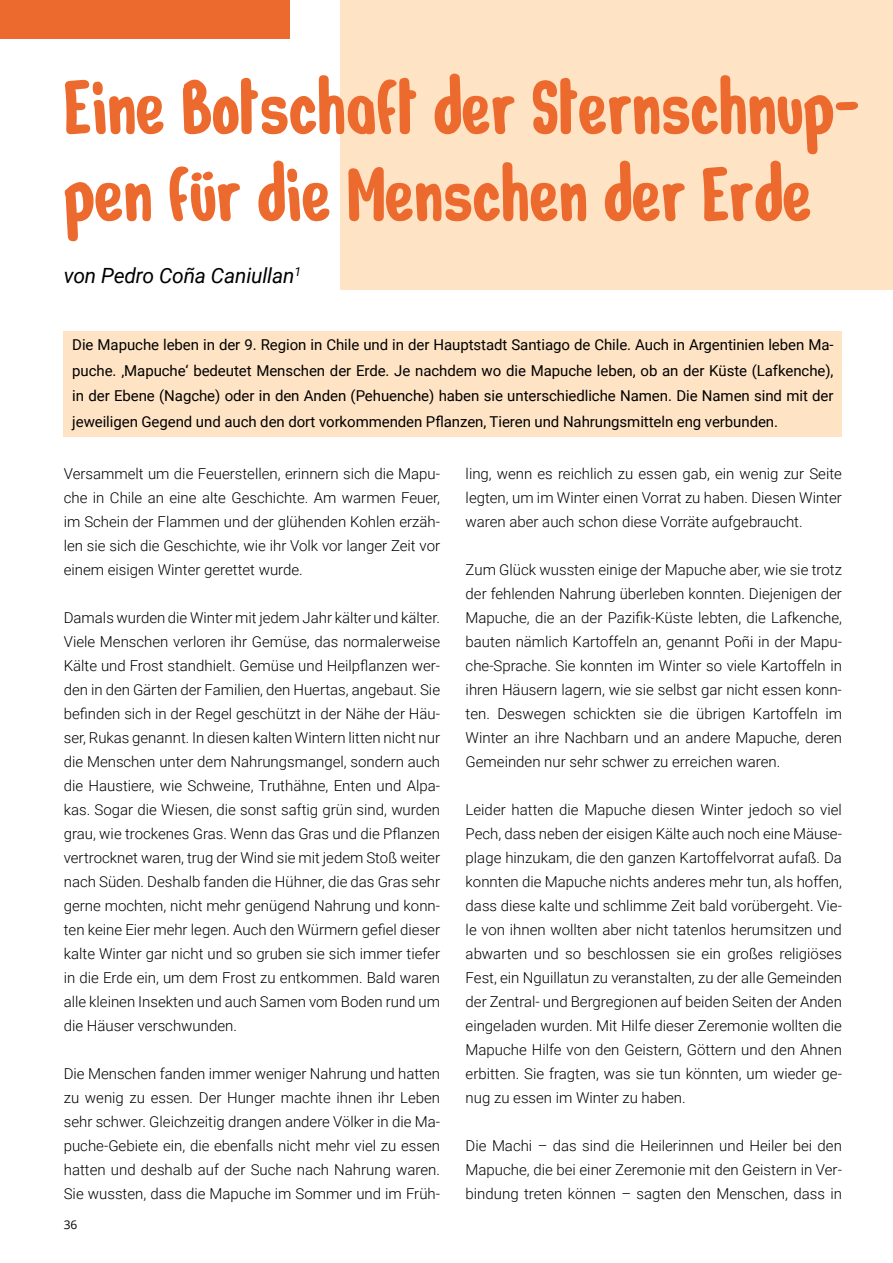
<style>
.page{position:relative;width:893px;height:1263px;background:#fff}
.page>*{position:absolute;margin:0;border:0;box-sizing:border-box;transform-origin:0 0}
.t1{font:93px/87px "Nerko One";color:#ed6a2e;scale:.65 1}
.t2{font:italic 21px "Roboto";letter-spacing:-.01em;color:#000}
.t3{font:300 15px/24px "Roboto";color:#000;text-align:justify}
.t4{font:15px/25.5px "Roboto";letter-spacing:-.005em;color:#000;text-align:justify}
.t5{font:12px "Open Sans";color:#000}
</style>
<div class="page">
<div style="left:340px;top:0;width:553px;height:289px;background:#fee3c5"></div>
<div style="left:0;top:0;width:289px;height:38px;background:#ed6a2e"></div>
<div style="left:64px;top:332px;width:778px;height:105px;background:#fee3c5"></div>
<h1 class="t1" style="left:64px;top:62px;width:1225px">Eine Botschaft der Sternschnup&shy;pen für die Menschen der Erde</h1>
<h2 class="t2" style="left:64px;top:260px;width:239px">von Pedro Coña Caniullan<sup>1</sup></h2>
<p class="t4" style="left:72px;top:332px;width:763px">Die Mapuche leben in der 9. Region in Chile und in der Hauptstadt Santiago de Chile. Auch in Argentinien leben Ma&shy;puche. ‚Mapuche‘ bedeutet Menschen der Erde. Je nachdem wo die Mapuche leben, ob an der Küste (Lafkenche), in der Ebene (Nagche) oder in den Anden (Pehuenche) haben sie unterschiedliche Namen. Die Namen sind mit der jeweiligen Gegend und auch den dort vorkommenden Pflanzen, Tieren und Nahrungsmitteln eng verbunden.</p>
<p class="t3" style="left:64px;top:461px;width:378px">Versammelt um die Feuerstellen, erinnern sich die Mapu&shy;che in Chile an eine alte Geschichte. Am warmen Feuer, im Schein der Flammen und der glühenden Kohlen erzäh&shy;len sie sich die Geschichte, wie ihr Volk vor langer Zeit vor einem eisigen Winter gerettet wurde.</p>
<p class="t3" style="left:64px;top:605px;width:378px">Damals wurden die Winter mit jedem Jahr kälter und kälter.<br>Viele Menschen verloren ihr Gemüse, das normalerweise Kälte und Frost standhielt. Gemüse und Heilpflanzen wer&shy;den in den Gärten der Familien, den Huertas, angebaut. Sie befinden sich in der Regel geschützt in der Nähe der Häu&shy;ser, Rukas genannt. In diesen kalten Wintern litten nicht nur die Menschen unter dem Nahrungsmangel, sondern auch die Haustiere, wie Schweine, Truthähne, Enten und Alpa&shy;kas. Sogar die Wiesen, die sonst saftig grün sind, wurden grau, wie trockenes Gras. Wenn das Gras und die Pflanzen vertrocknet waren, trug der Wind sie mit jedem Stoß weiter nach Süden. Deshalb fanden die Hühner, die das Gras sehr gerne mochten, nicht mehr genügend Nahrung und konn&shy;ten keine Eier mehr legen. Auch den Würmern gefiel dieser kalte Winter gar nicht und so gruben sie sich immer tiefer in die Erde ein, um dem Frost zu entkommen. Bald waren alle kleinen Insekten und auch Samen vom Boden rund um die Häuser verschwunden.</p>
<p class="t3" style="left:64px;top:1061px;width:378px">Die Menschen fanden immer weniger Nahrung und hatten zu wenig zu essen. Der Hunger machte ihnen ihr Leben sehr schwer. Gleichzeitig drangen andere Völker in die Ma&shy;puche-Gebiete ein, die ebenfalls nicht mehr viel zu essen hatten und deshalb auf der Suche nach Nahrung waren.<br>Sie wussten, dass die Mapuche im Sommer und im Früh-</p>
<p class="t5" style="left:64px;top:1216px;width:15px">36</p>
<p class="t3" style="left:466px;top:461px;width:378px">ling, wenn es reichlich zu essen gab, ein wenig zur Seite legten, um im Winter einen Vorrat zu haben. Diesen Winter waren aber auch schon diese Vorräte aufgebraucht.</p>
<p class="t3" style="left:466px;top:557px;width:378px">Zum Glück wussten einige der Mapuche aber, wie sie trotz der fehlenden Nahrung überleben konnten. Diejenigen der Mapuche, die an der Pazifik-Küste lebten, die Lafkenche, bauten nämlich Kartoffeln an, genannt Poñi in der Mapu&shy;che-Sprache. Sie konnten im Winter so viele Kartoffeln in ihren Häusern lagern, wie sie selbst gar nicht essen konn&shy;ten. Deswegen schickten sie die übrigen Kartoffeln im Winter an ihre Nachbarn und an andere Mapuche, deren Gemeinden nur sehr schwer zu erreichen waren.</p>
<p class="t3" style="left:466px;top:797px;width:378px">Leider hatten die Mapuche diesen Winter jedoch so viel Pech, dass neben der eisigen Kälte auch noch eine Mäuse&shy;plage hinzukam, die den ganzen Kartoffelvorrat aufaß. Da konnten die Mapuche nichts anderes mehr tun, als hoffen, dass diese kalte und schlimme Zeit bald vorübergeht. Vie&shy;le von ihnen wollten aber nicht tatenlos herumsitzen und abwarten und so beschlossen sie ein großes religiöses Fest, ein Nguillatun zu veranstalten, zu der alle Gemeinden der Zentral- und Bergregionen auf beiden Seiten der Anden eingeladen wurden. Mit Hilfe dieser Zeremonie wollten die Mapuche Hilfe von den Geistern, Göttern und den Ahnen erbitten. Sie fragten, was sie tun könnten, um wieder ge&shy;nug zu essen im Winter zu haben.</p>
<p class="t3" style="left:466px;top:1133px;width:378px">Die Machi – das sind die Heilerinnen und Heiler bei den Mapuche, die bei einer Zeremonie mit den Geistern in Ver&shy;bindung treten können – sagten den Menschen, dass in</p>
</div>
